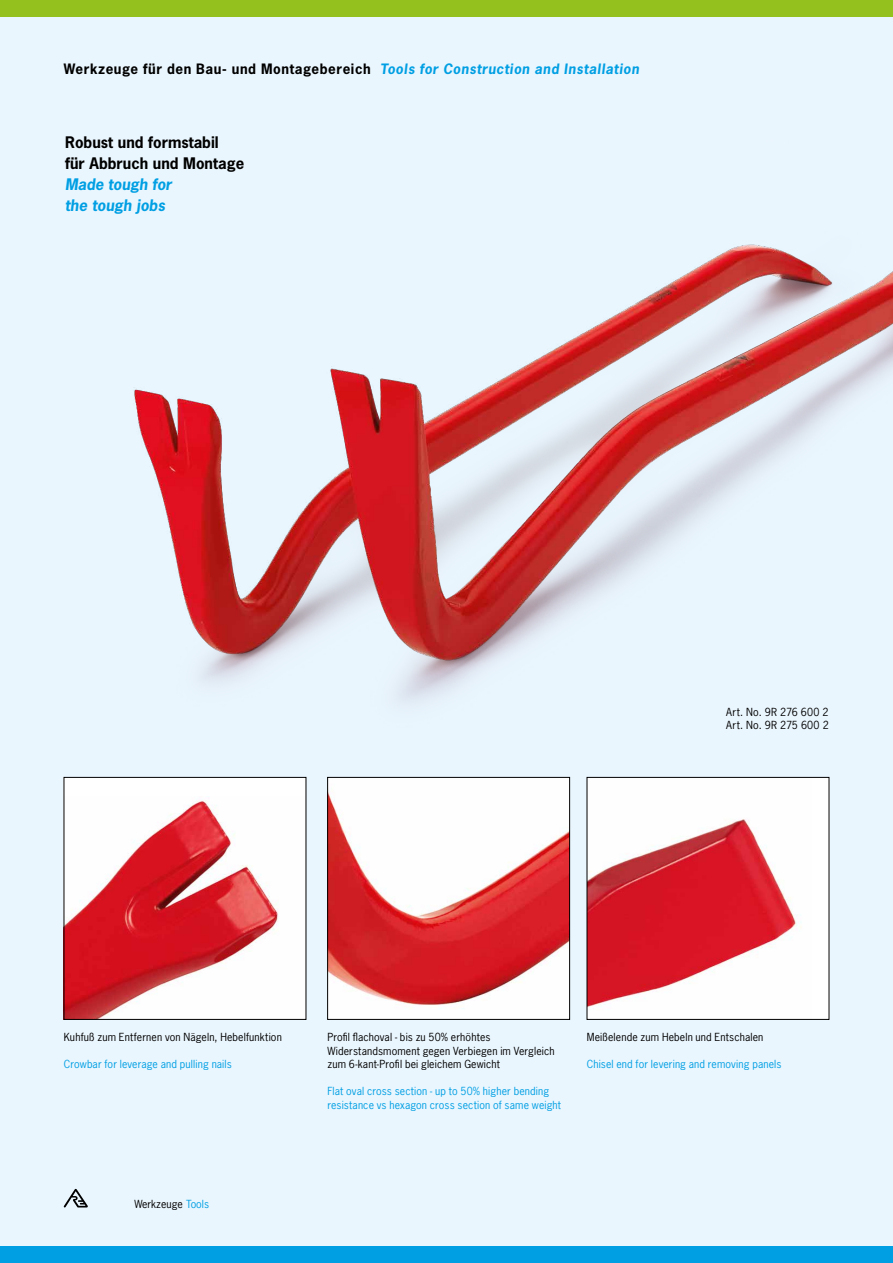
<style>
.page{position:relative;width:893px;height:1263px;background:#eaf6fe}
.page>*{position:absolute;margin:0;border:0;box-sizing:border-box;transform-origin:0 0}
.t1{font:700 15px/21px "News Gothic Std";color:#000}
.t2{font:italic 700 15px/21px "News Gothic Std";color:#009fe3}
.t3{font:700 13.5px "News Gothic Std";letter-spacing:.045em;color:#000}
.t4{font:10.5px/13.5px "News Gothic Std";letter-spacing:.015em;color:#000}
.t5{font:10.5px/13.5px "News Gothic Std";letter-spacing:.01em;color:#009fe3}
.s1{font-style:italic;color:#009fe3}
.s2{color:#009fe3}
</style>
<div class="page">
<div style="left:0;top:1246px;width:893px;height:17px;background:#009fe3"></div>
<div style="left:0;top:0;width:893px;height:17px;background:#95c11f"></div>
<svg style="left:64px;top:1189px;width:24px;height:18px"></svg>
<img style="left:329px;top:779px;width:239px;height:238px">
<div style="left:327px;top:777px;width:243px;height:242px;border:1px solid #000"></div>
<div style="left:587px;top:777px;width:242px;height:242px;background:#fff"></div>
<img style="left:589px;top:819px;width:213px;height:188px">
<div style="left:64px;top:777px;width:242px;height:242px;background:#fff"></div>
<img style="left:66px;top:801px;width:213px;height:216px">
<img style="left:134px;top:244px;width:759px;height:458px">
<p class="t3" style="left:64px;top:60px;width:577px">Werkzeuge für den Bau- und Montagebereich <span class="s1">Tools for Construction and Installation</span></p>
<h1 class="t1" style="left:65px;top:131px;width:180px">Robust und formstabil<br>für Abbruch und Montage</h1>
<h1 class="t2" style="left:65px;top:174px;width:108px">Made tough for the tough jobs</h1>
<p class="t4" style="left:726px;top:705px;width:104px">Art. No. 9R 276 600 2<br>Art. No. 9R 275 600 2</p>
<p class="t4" style="left:64px;top:1030px;width:220px">Kuhfuß zum Entfernen von Nägeln, Hebelfunktion</p>
<p class="t5" style="left:64px;top:1057px;width:169px">Crowbar for leverage and pulling nails</p>
<p class="t4" style="left:134px;top:1197px;width:76px">Werkzeuge <span class="s2">Tools</span></p>
<p class="t4" style="left:327px;top:1030px;width:229px">Profil flachoval - bis zu 50% erhöhtes<br>Widerstandsmoment gegen Verbiegen im Vergleich zum 6-kant-Profil bei gleichem Gewicht</p>
<p class="t5" style="left:327px;top:1084px;width:235px">Flat oval cross section - up to 50% higher bending resistance vs hexagon cross section of same weight</p>
<p class="t4" style="left:587px;top:1030px;width:178px">Meißelende zum Hebeln und Entschalen</p>
<p class="t5" style="left:587px;top:1057px;width:196px">Chisel end for levering and removing panels</p>
</div>
